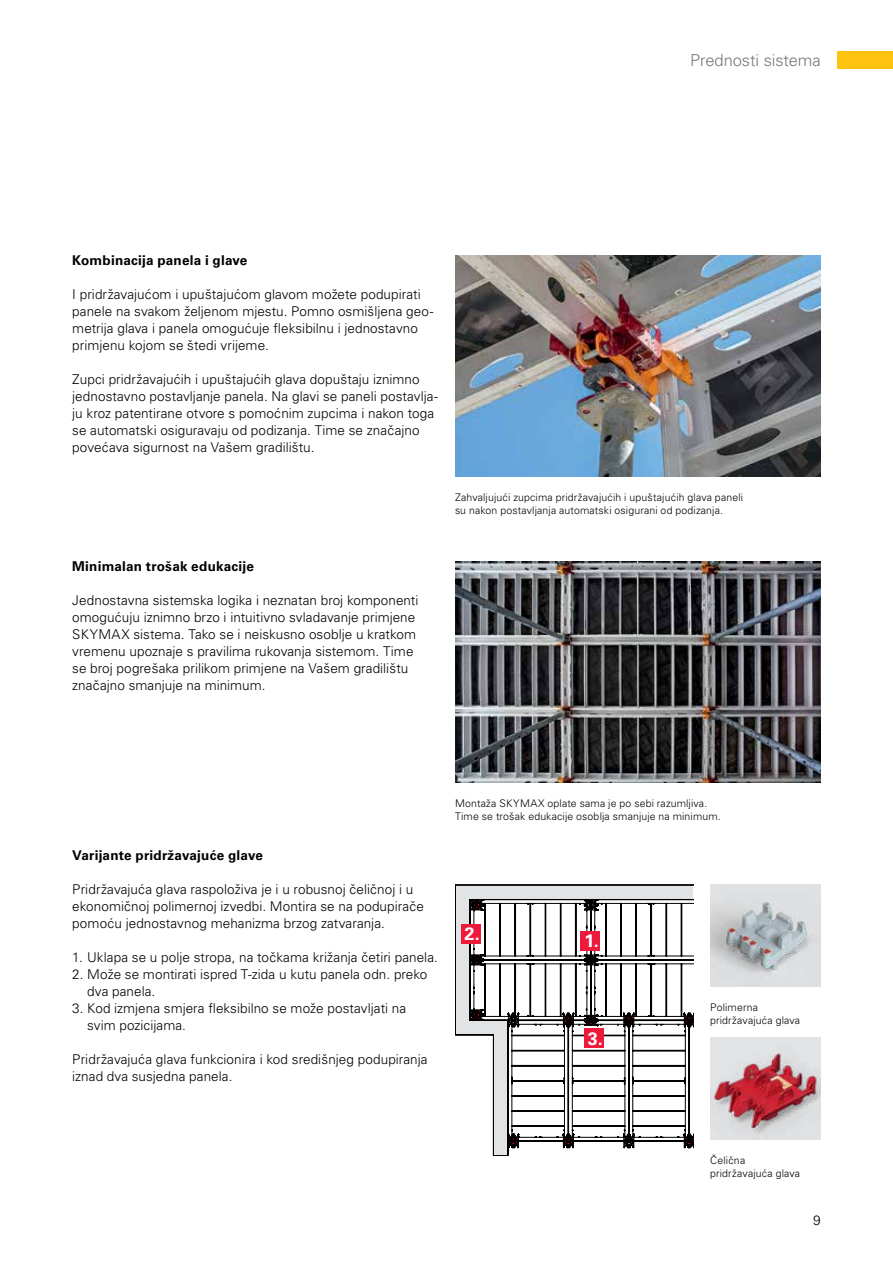
<style>
.page{position:relative;width:893px;height:1263px;background:#fff}
.page>*{position:absolute;margin:0;border:0;box-sizing:border-box;transform-origin:0 0}
.t1{font:700 18px "Univers LT Pro";color:#fff}
.t2{font:300 16.5px "Univers LT Pro";letter-spacing:-.005em;color:#77787b}
.t3{font:300 13.5px/17px "Univers LT Pro";letter-spacing:.005em;color:#000}
.t4{font:700 13.5px "Univers LT Pro";letter-spacing:.015em;color:#000}
.t5{font:300 10.5px/12.8px "Univers LT Pro";letter-spacing:.015em;color:#000}
</style>
<div class="page">
<div style="left:838px;top:51px;width:55px;height:17px;background:#ffc20e"></div>
<img style="left:455px;top:255px;width:366px;height:221px">
<img style="left:455px;top:561px;width:366px;height:221px">
<img style="left:710px;top:1037px;width:111px;height:103px">
<img style="left:710px;top:884px;width:111px;height:102px">
<svg style="left:455px;top:885px;width:238px;height:271px"></svg>
<svg style="left:469px;top:899px;width:224px;height:251px"></svg>
<div style="left:461px;top:924px;width:19px;height:19px;background:#ed1a3b"></div>
<div style="left:581px;top:931px;width:19px;height:19px;background:#ed1a3b"></div>
<div style="left:585px;top:1029px;width:19px;height:19px;background:#ed1a3b"></div>
<p class="t2" style="left:690px;top:50px;width:132px">Prednosti sistema</p>
<p class="t4" style="left:72px;top:252px;width:177px">Kombinacija panela i glave</p>
<p class="t3" style="left:72px;top:286px;width:363px">I pridržavajućom i upuštajućom glavom možete podupirati panele na svakom željenom mjestu. Pomno osmišljena geo&shy;metrija glava i panela omogućuje fleksibilnu i jednostavno primjenu kojom se štedi vrijeme.</p>
<p class="t3" style="left:72px;top:371px;width:367px">Zupci pridržavajućih i upuštajućih glava dopuštaju iznimno jednostavno postavljanje panela. Na glavi se paneli postavlja&shy;ju kroz patentirane otvore s pomoćnim zupcima i nakon toga se automatski osiguravaju od podizanja. Time se značajno povećava sigurnost na Vašem gradilištu.</p>
<p class="t5" style="left:455px;top:491px;width:290px">Zahvaljujući zupcima pridržavajućih i upuštajućih glava paneli su nakon postavljanja automatski osigurani od podizanja.</p>
<p class="t4" style="left:72px;top:558px;width:183px">Minimalan trošak edukacije</p>
<p class="t3" style="left:72px;top:592px;width:348px">Jednostavna sistemska logika i neznatan broj komponenti omogućuju iznimno brzo i intuitivno svladavanje primjene SKYMAX sistema. Tako se i neiskusno osoblje u kratkom vremenu upoznaje s pravilima rukovanja sistemom. Time se broj pogrešaka prilikom primjene na Vašem gradilištu značajno smanjuje na minimum.</p>
<p class="t4" style="left:72px;top:847px;width:192px">Varijante pridržavajuće glave</p>
<p class="t3" style="left:72px;top:881px;width:353px">Pridržavajuća glava raspoloživa je i u robusnoj čeličnoj i u ekonomičnoj polimernoj izvedbi. Montira se na podupirače pomoću jednostavnog mehanizma brzog zatvaranja.</p>
<p class="t3" style="left:72px;top:949px;width:367px">1. Uklapa se u polje stropa, na točkama križanja četiri panela.</p>
<p class="t3" style="left:87px;top:966px;width:342px;text-indent:-15px">2. Može se montirati ispred T-zida u kutu panela odn. preko dva panela.</p>
<p class="t3" style="left:87px;top:1000px;width:321px;text-indent:-15px">3. Kod izmjena smjera fleksibilno se može postavljati na svim pozicijama.</p>
<p class="t3" style="left:72px;top:1051px;width:357px">Pridržavajuća glava funkcionira i kod središnjeg podupiranja iznad dva susjedna panela.</p>
<p class="t5" style="left:455px;top:797px;width:267px">Montaža SKYMAX oplate sama je po sebi razumljiva.<br>Time se trošak edukacije osoblja smanjuje na minimum.</p>
<h1 class="t1" style="left:464px;top:923px;width:17px">2.</h1>
<h1 class="t1" style="left:584px;top:930px;width:16px">1.</h1>
<h1 class="t1" style="left:588px;top:1027px;width:16px">3.</h1>
<p class="t5" style="left:710px;top:1001px;width:92px">Polimerna pridržavajuća glava</p>
<p class="t5" style="left:710px;top:1154px;width:92px">Čelična pridržavajuća glava</p>
<p class="t3" style="left:813px;top:1212px;width:9px">9</p>
</div>
